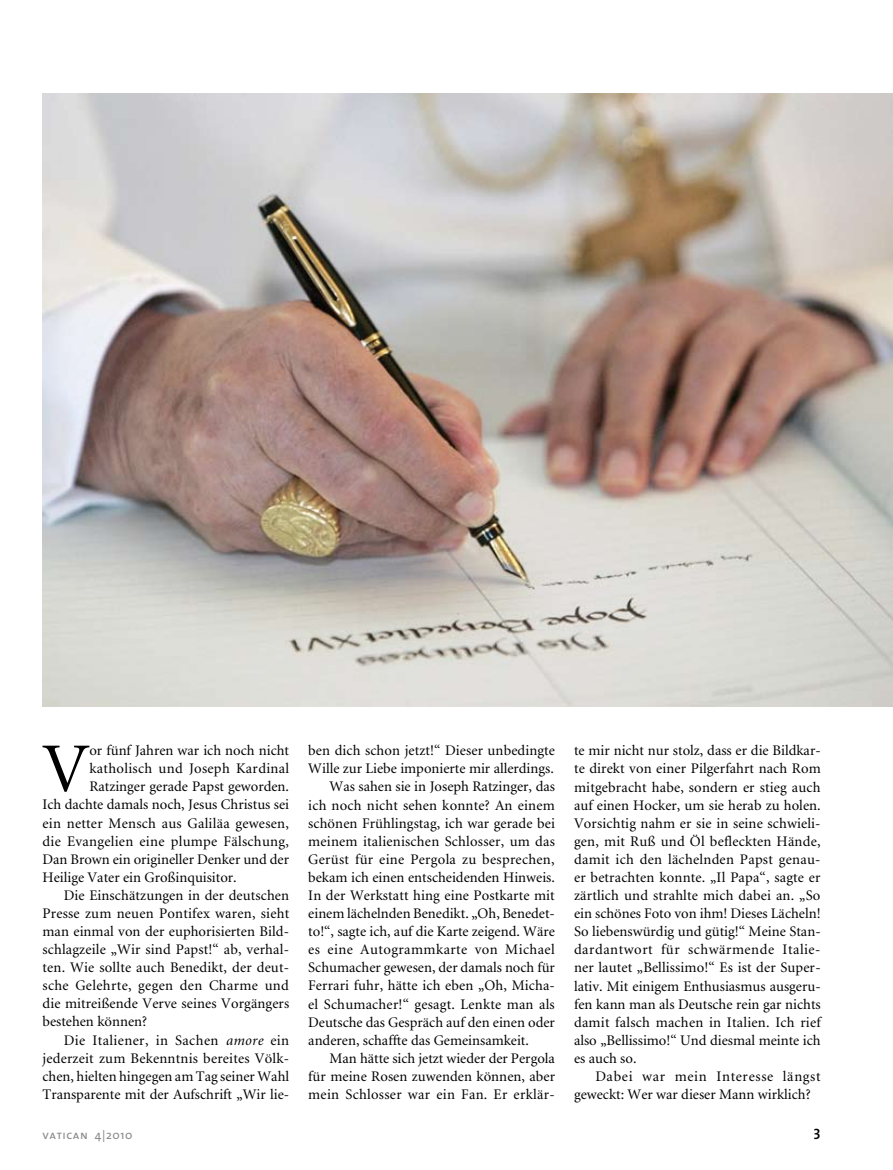
<style>
.page{position:relative;width:893px;height:1170px;background:#fff}
.page>*{position:absolute;margin:0;border:0;box-sizing:border-box;transform-origin:0 0}
.t1{font:70.2px "Minion";color:#000}
.t2{font:15px "The Sans Semi Bold Caps";color:#000}
.t3{font:14.7px/18.1px "Minion";letter-spacing:.005em;color:#000;text-align:justify}
.t4{font:14.7px "Minion";letter-spacing:.025em;color:#000}
.t5{font:14.7px "Minion";letter-spacing:.03em;color:#000}
.t6{font:12px "The Sans Caps";letter-spacing:.05em;color:#87888a}
.s1{font-style:italic}
.s2{font-family:"The Sans"}
</style>
<div class="page">
<img style="left:43px;top:94px;width:850px;height:612px">
<h1 class="t1" style="left:43px;top:734px;width:48px">V</h1>
<p class="t3" style="left:89px;top:741px;width:201px">or fünf Jahren war ich noch nicht</p>
<p class="t3" style="left:89px;top:760px;width:201px">katholisch und Joseph Kardinal</p>
<p class="t3" style="left:89px;top:778px;width:201px">Ratzinger gerade Papst geworden.</p>
<p class="t3" style="left:43px;top:796px;width:248px">Ich dachte damals noch, Jesus Christus sei</p>
<p class="t3" style="left:43px;top:814px;width:248px">ein netter Mensch aus Galiläa gewesen,</p>
<p class="t3" style="left:43px;top:832px;width:248px">die Evangelien eine plumpe Fälschung,</p>
<p class="t3" style="left:43px;top:850px;width:248px">Dan Brown ein origineller Denker und der</p>
<p class="t3" style="left:43px;top:868px;width:196px">Heilige Vater ein Großinquisitor.</p>
<p class="t3" style="left:64px;top:886px;width:227px">Die Einschätzungen in der deutschen</p>
<p class="t3" style="left:43px;top:904px;width:248px">Presse zum neuen Pontifex waren, sieht</p>
<p class="t3" style="left:43px;top:922px;width:248px">man einmal von der euphorisierten Bild-</p>
<p class="t3" style="left:43px;top:940px;width:248px">schlagzeile „Wir sind Papst!“ ab, verhal-</p>
<p class="t3" style="left:43px;top:958px;width:248px">ten. Wie sollte auch Benedikt, der deut-</p>
<p class="t4" style="left:43px;top:978px;width:248px">sche Gelehrte, gegen den Charme und</p>
<p class="t3" style="left:43px;top:995px;width:248px">die mitreißende Verve seines Vorgängers</p>
<p class="t3" style="left:43px;top:1013px;width:106px">bestehen können?</p>
<p class="t4" style="left:64px;top:1032px;width:227px">Die Italiener, in Sachen <span class="s1">amore</span> ein</p>
<p class="t3" style="left:43px;top:1049px;width:248px">jederzeit zum Bekenntnis bereites Völk-</p>
<p class="t3" style="left:43px;top:1067px;width:248px">chen, hielten hingegen am Tag seiner Wahl</p>
<p class="t3" style="left:43px;top:1085px;width:248px">Transparente mit der Aufschrift „Wir lie-</p>
<p class="t3" style="left:308px;top:742px;width:248px">ben dich schon jetzt!“ Dieser unbedingte</p>
<p class="t3" style="left:308px;top:760px;width:247px">Wille zur Liebe imponierte mir allerdings.</p>
<p class="t3" style="left:330px;top:778px;width:227px">Was sahen sie in Joseph Ratzinger, das</p>
<p class="t3" style="left:308px;top:796px;width:248px">ich noch nicht sehen konnte? An einem</p>
<p class="t3" style="left:308px;top:814px;width:248px">schönen Frühlingstag, ich war gerade bei</p>
<p class="t3" style="left:308px;top:832px;width:248px">meinem italienischen Schlosser, um das</p>
<p class="t3" style="left:308px;top:850px;width:248px">Gerüst für eine Pergola zu besprechen,</p>
<p class="t3" style="left:308px;top:868px;width:248px">bekam ich einen entscheidenden Hinweis.</p>
<p class="t3" style="left:308px;top:886px;width:248px">In der Werkstatt hing eine Postkarte mit</p>
<p class="t3" style="left:308px;top:904px;width:248px">einem lächelnden Benedikt. „Oh, Benedet-</p>
<p class="t3" style="left:308px;top:922px;width:248px">to!“, sagte ich, auf die Karte zeigend. Wäre</p>
<p class="t5" style="left:308px;top:942px;width:248px">es eine Autogrammkarte von Michael</p>
<p class="t3" style="left:308px;top:958px;width:248px">Schumacher gewesen, der damals noch für</p>
<p class="t3" style="left:308px;top:977px;width:248px">Ferrari fuhr, hätte ich eben „Oh, Micha-</p>
<p class="t3" style="left:308px;top:995px;width:248px">el Schumacher!“ gesagt. Lenkte man als</p>
<p class="t3" style="left:308px;top:1013px;width:248px">Deutsche das Gespräch auf den einen oder</p>
<p class="t3" style="left:308px;top:1031px;width:222px">anderen, schaffte das Gemeinsamkeit.</p>
<p class="t3" style="left:330px;top:1049px;width:227px">Man hätte sich jetzt wieder der Pergola</p>
<p class="t3" style="left:308px;top:1067px;width:248px">für meine Rosen zuwenden können, aber</p>
<p class="t3" style="left:308px;top:1085px;width:248px">mein Schlosser war ein Fan. Er erklär-</p>
<p class="t3" style="left:574px;top:742px;width:248px">te mir nicht nur stolz, dass er die Bildkar&shy;te direkt von einer Pilgerfahrt nach Rom mitgebracht habe, sondern er stieg auch auf einen Hocker, um sie herab zu holen.<br>Vorsichtig nahm er sie in seine schwieli&shy;gen, mit Ruß und Öl befleckten Hände, damit ich den lächelnden Papst genau&shy;er betrachten konnte. „Il Papa“, sagte er zärtlich und strahlte mich dabei an. „So ein schönes Foto von ihm! Dieses Lächeln!<br>So liebenswürdig und gütig!“ Meine Stan&shy;dardantwort für schwärmende Italie&shy;ner lautet „Bellissimo!“ Es ist der Super&shy;lativ. Mit einigem Enthusiasmus ausgeru&shy;fen kann man als Deutsche rein gar nichts damit falsch machen in Italien. Ich rief also „Bellissimo!“ Und diesmal meinte ich es auch so.</p>
<p class="t3" style="left:574px;top:1067px;width:248px;text-indent:21px">Dabei war mein Interesse längst geweckt: Wer war dieser Mann wirklich?</p>
<p class="t6" style="left:43px;top:1126px;width:91px">vatican <span class="s2">4</span>|<span class="s2">2010</span></p>
<p class="t2" style="left:813px;top:1123px;width:9px">3</p>
</div>
